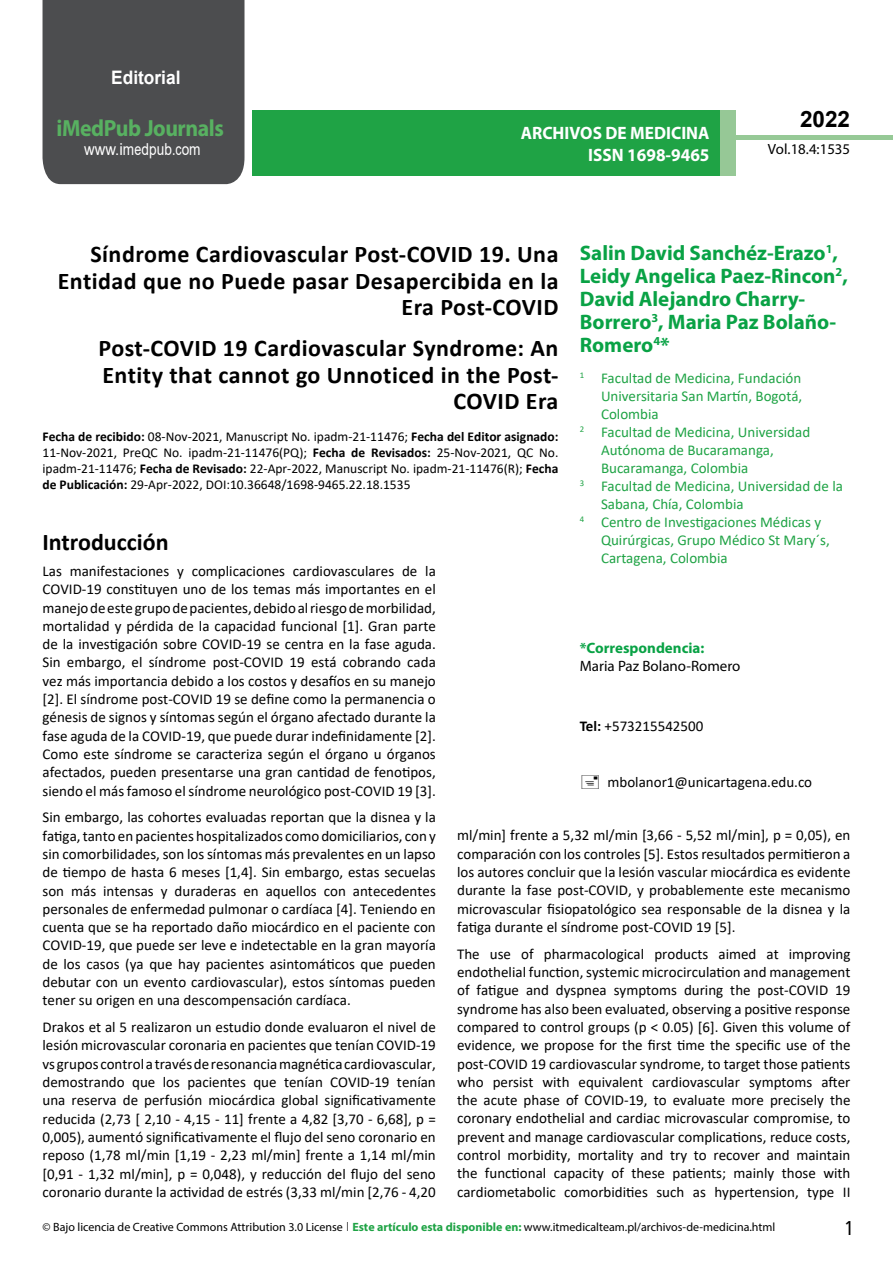
<style>
.page{position:relative;width:893px;height:1263px;background:#fff}
.page>*{position:absolute;margin:0;border:0;box-sizing:border-box;transform-origin:0 0}
.t1{font:25.5px "Tunga";color:#000}
.t2{font:700 24px/26.4px "Calibri";letter-spacing:.02em;color:#000;text-align:right}
.t3{font:700 24px "Calibri";color:#000}
.t4{font:700 23.4px "Myriad Pro";letter-spacing:-.02em;color:#58b161;scale:.93 1}
.t5{font:700 22.5px "Arial";color:#000}
.t6{font:700 21px/23.1px "Myriad Pro";color:#09a245}
.t7{font:700 18.6px "Arial";color:#fff;scale:.93 1}
.t8{font:700 18px/21.6px "Myriad Pro";color:#fff;text-align:right;scale:.96 1}
.t9{font:16.5px "Arial";letter-spacing:.005em;color:#fff;scale:.89 1}
.t10{font:15px/18.3px "Calibri";color:#000;text-align:justify}
.t11{font:15px "Calibri";color:#1fa345}
.t12{font:15px "Myriad Pro";color:#000}
.t13{font:700 15px "Myriad Pro";color:#09a245}
.t14{font:14.85px "Myriad Pro";color:#000}
.t15{font:13.5px/16.2px "Calibri";color:#000;text-align:justify}
.t16{font:12px "Myriad Pro";color:#000}
.s1{font-family:"Calibri"}
.s2{font-weight:700}
.s3{font-family:"Tunga"}
.s4{font-weight:700;color:#1fa345}
.s5{font-weight:700;color:#1da34a}
</style>
<div class="page">
<div style="left:252px;top:110px;width:469px;height:66px;background:#1fa345"></div>
<div style="left:720px;top:110px;width:16px;height:66px;background:#96c896"></div>
<div style="left:43px;top:0;width:201px;height:184px;background:#4c4d4f"></div>
<div style="left:736px;top:135px;width:157px;height:5px;background:#96c996"></div>
<p class="t7" style="left:111px;top:64px;width:76px">Editorial</p>
<h3 class="t4" style="left:57px;top:113px;width:181px">iMedPub Journals</h3>
<p class="t9" style="left:84px;top:138px;width:132px">www.imedpub<span class="s1">.</span>com</p>
<p class="t8" style="left:521px;top:122px;width:198px">ARCHIVOS DE MEDICINA<br>ISSN 1698-9465</p>
<h3 class="t5" style="left:800px;top:104px;width:52px">2022</h3>
<p class="t14" style="left:768px;top:140px;width:84px">Vol.18.4:1535</p>
<h3 class="t6" style="left:580px;top:241px;width:270px">Salin David Sanchéz-Erazo<sup>1</sup>,<br>Leidy Angelica Paez-Rincon<sup>2</sup>,<br>David Alejandro Charry-<br>Borrero<sup>3</sup>, Maria Paz Bolaño-<br>Romero<sup>4</sup>*</h3>
<p class="t11" style="left:580px;top:368px;width:223px"><sup>1</sup> Facultad de Medicina, Fundación</p>
<p class="t11" style="left:601px;top:386px;width:203px">Universitaria San Martín, Bogotá,</p>
<p class="t11" style="left:601px;top:404px;width:59px">Colombia</p>
<p class="t11" style="left:580px;top:422px;width:232px"><sup>2</sup> Facultad de Medicina, Universidad</p>
<p class="t11" style="left:601px;top:440px;width:174px">Autónoma de Bucaramanga,</p>
<p class="t11" style="left:601px;top:458px;width:149px">Bucaramanga, Colombia</p>
<p class="t11" style="left:580px;top:476px;width:265px"><sup>3</sup> Facultad de Medicina, Universidad de la</p>
<p class="t11" style="left:601px;top:494px;width:144px">Sabana, Chía, Colombia</p>
<p class="t11" style="left:580px;top:512px;width:243px"><sup>4</sup> Centro de Investigaciones Médicas y</p>
<p class="t11" style="left:601px;top:530px;width:230px">Quirúrgicas, Grupo Médico St Mary´s,</p>
<p class="t11" style="left:601px;top:548px;width:128px">Cartagena, Colombia</p>
<h2 class="t2" style="left:58px;top:241px;width:502px">Síndrome Cardiovascular Post-COVID 19. Una<br>Entidad que no Puede pasar Desapercibida en la<br>Era Post-COVID</h2>
<h2 class="t2" style="left:99px;top:335px;width:462px">Post-COVID 19 Cardiovascular Syndrome: An<br>Entity that cannot go Unnoticed in the Post-<br>COVID Era</h2>
<p class="t15" style="left:43px;top:428px;width:517px"><span class="s2">Fecha de recibido:</span> 08-Nov-2021, Manuscript No. ipadm-21-11476; <span class="s2">Fecha del Editor asignado:<br></span>11-Nov-2021, PreQC No. ipadm-21-11476(PQ); <span class="s2">Fecha de Revisados:</span> 25-Nov-2021, QC No. ipadm-21-11476; <span class="s2">Fecha de Revisado:</span> 22-Apr-2022, Manuscript No. ipadm-21-11476(R); <span class="s2">Fecha de Publicación:</span> 29-Apr-2022, DOI:10.36648/1698-9465.22.18.1535</p>
<h2 class="t3" style="left:43px;top:525px;width:128px">Introducción</h2>
<p class="t10" style="left:43px;top:562px;width:395px">Las manifestaciones y complicaciones cardiovasculares de la COVID-19 constituyen uno de los temas más importantes en el manejo de este grupo de pacientes, debido al riesgo de morbilidad, mortalidad y pérdida de la capacidad funcional [1]. Gran parte de la investigación sobre COVID-19 se centra en la fase aguda.<br>Sin embargo, el síndrome post-COVID 19 está cobrando cada vez más importancia debido a los costos y desafíos en su manejo [2]. El síndrome post-COVID 19 se define como la permanencia o génesis de signos y síntomas según el órgano afectado durante la fase aguda de la COVID-19, que puede durar indefinidamente [2].<br>Como este síndrome se caracteriza según el órgano u órganos afectados, pueden presentarse una gran cantidad de fenotipos, siendo el más famoso el síndrome neurológico post-COVID 19 [3].</p>
<p class="t10" style="left:43px;top:808px;width:395px">Sin embargo, las cohortes evaluadas reportan que la disnea y la fatiga, tanto en pacientes hospitalizados como domiciliarios, con y sin comorbilidades, son los síntomas más prevalentes en un lapso de tiempo de hasta 6 meses [1,4]. Sin embargo, estas secuelas son más intensas y duraderas en aquellos con antecedentes personales de enfermedad pulmonar o cardíaca [4]. Teniendo en cuenta que se ha reportado daño miocárdico en el paciente con COVID-19, que puede ser leve e indetectable en la gran mayoría de los casos (ya que hay pacientes asintomáticos que pueden debutar con un evento cardiovascular), estos síntomas pueden tener su origen en una descompensación cardíaca.</p>
<p class="t10" style="left:43px;top:1018px;width:395px">Drakos et al 5 realizaron un estudio donde evaluaron el nivel de lesión microvascular coronaria en pacientes que tenían COVID-19 vs grupos control a través de resonancia magnética cardiovascular, demostrando que los pacientes que tenían COVID-19 tenían una reserva de perfusión miocárdica global significativamente reducida (2,73 [ 2,10 - 4,15 - 11] frente a 4,82 [3,70 - 6,68], p = 0,005), aumentó significativamente el flujo del seno coronario en reposo (1,78 ml/min [1,19 - 2,23 ml/min] frente a 1,14 ml/min [0,91 - 1,32 ml/min], p = 0,048), y reducción del flujo del seno coronario durante la actividad de estrés (3,33 ml/min [2,76 - 4,20</p>
<p class="t13" style="left:580px;top:638px;width:126px">*Correspondencia:</p>
<p class="t12" style="left:580px;top:657px;width:162px">Maria Paz Bolano-Romero</p>
<p class="t10" style="left:580px;top:717px;width:125px"><span class="s2">Tel:</span> +573215542500</p>
<p class="t10" style="left:607px;top:772px;width:206px">mbolanor1@unicartagena.edu.co</p>
<p class="t10" style="left:457px;top:826px;width:395px">ml/min] frente a 5,32 ml/min [3,66 - 5,52 ml/min], p = 0,05), en comparación con los controles [5]. Estos resultados permitieron a los autores concluir que la lesión vascular miocárdica es evidente durante la fase post-COVID, y probablemente este mecanismo microvascular fisiopatológico sea responsable de la disnea y la fatiga durante el síndrome post-COVID 19 [5].</p>
<p class="t10" style="left:457px;top:944px;width:395px">The use of pharmacological products aimed at improving endothelial function, systemic microcirculation and management of fatigue and dyspnea symptoms during the post-COVID 19 syndrome has also been evaluated, observing a positive response compared to control groups (p &lt; 0.05) [6]. Given this volume of evidence, we propose for the first time the specific use of the post-COVID 19 cardiovascular syndrome, to target those patients who persist with equivalent cardiovascular symptoms after the acute phase of COVID-19, to evaluate more precisely the coronary endothelial and cardiac microvascular compromise, to prevent and manage cardiovascular complications, reduce costs, control morbidity, mortality and try to recover and maintain the functional capacity of these patients; mainly those with cardiometabolic comorbidities such as hypertension, type II</p>
<p class="t16" style="left:43px;top:1219px;width:734px">© Bajo licencia de Creative Commons Attribution 3.0 License <span class="s3">|</span> <span class="s4">Este artículo esta disp</span><span class="s5">oni</span><span class="s4">ble en:</span> www.itmedicalteam.pl/archivos-de-medicina.html</p>
<h1 class="t1" style="left:845px;top:1211px;width:9px">1</h1>
</div>
